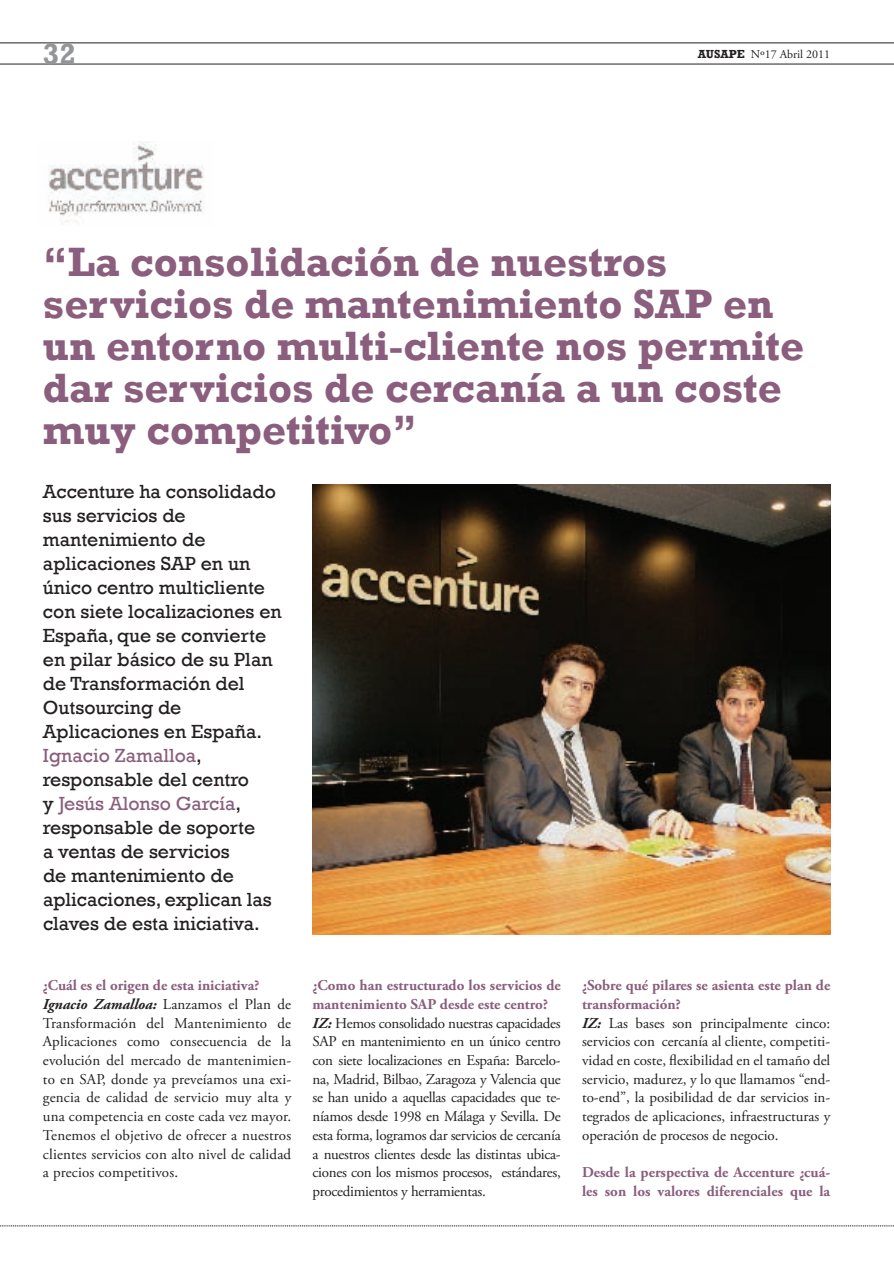
<style>
.page{position:relative;width:894px;height:1264px;background:#fff}
.page>*{position:absolute;margin:0;border:0;box-sizing:border-box;transform-origin:0 0}
.t1{font:700 42px/42px "Rockwell";color:#8a5e7c}
.t2{font:700 30px "Rockwell";color:#939598}
.t3{font:19.5px/24px "Rockwell";color:#231f20}
.t4{font:15px/18.8px "Adobe Garamond Pro";color:#231f20}
.t5{font:15px/18.8px "Adobe Garamond Pro";letter-spacing:-.02em;color:#231f20}
.t6{font:700 15px/18.8px "Adobe Garamond Pro";color:#8a5e7c}
.t7{font:12px "Adobe Garamond Pro";color:#231f20}
.s1{font-family:"Rockwell";font-weight:700}
.s2{color:#8a5e7c}
.s3{font-weight:700;color:#8a5e7c}
.s4{font-weight:700;font-style:italic}
</style>
<div class="page">
<hr style="left:0;top:43px;width:893px;height:1px;background:#231f20">
<hr style="left:0;top:64px;width:893px;height:1px;background:#231f20">
<img style="left:312px;top:484px;width:518px;height:450px">
<svg style="left:0;top:1225px;width:893px;height:1px"></svg>
<img style="left:48px;top:142px;width:156px;height:83px">
<h2 class="t2" style="left:43px;top:35px;width:35px">32</h2>
<p class="t7" style="left:697px;top:49px;width:134px"><span class="s1">AUSAPE</span> Nº17 Abril 2011</p>
<h1 class="t1" style="left:43px;top:240px;width:762px">“La consolidación de nuestros servicios de mantenimiento SAP en un entorno multi-cliente nos permite dar servicios de cercanía a un coste muy competitivo”</h1>
<p class="t3" style="left:43px;top:479px;width:240px">Accenture ha consolidado sus servicios de mantenimiento de aplicaciones SAP en un único centro multicliente con siete localizaciones en<br>España, que se convierte en pilar básico de su Plan de Transformación del<br>Outsourcing de<br>Aplicaciones en España.<br><span class="s2">Ignacio Zamalloa</span>, responsable del centro<br>y <span class="s2">Jesús Alonso García</span>, responsable de soporte<br>a ventas de servicios<br>de mantenimiento de aplicaciones, explican las claves de esta iniciativa.</p>
<p class="t4" style="left:43px;top:977px;width:250px"><span class="s3">¿Cuál es el origen de esta iniciativa?<br></span><span class="s4">Ignacio Zamalloa:</span> Lanzamos el Plan de Transformación del Mantenimiento de Aplicaciones como consecuencia de la evolución del mercado de mantenimien&shy;to en SAP, donde ya preveíamos una exi&shy;gencia de calidad de servicio muy alta y una competencia en coste cada vez mayor.<br>Tenemos el objetivo de ofrecer a nuestros clientes servicios con alto nivel de calidad a precios competitivos.</p>
<p class="t5" style="left:312px;top:977px;width:250px"><span class="s3">¿Como han estructurado los servicios de mantenimiento SAP desde este centro?<br></span><span class="s4">IZ:</span> Hemos consolidado nuestras capacidades SAP en mantenimiento en un único centro con siete localizaciones en España: Barcelo&shy;na, Madrid, Bilbao, Zaragoza y Valencia que se han unido a aquellas capacidades que te&shy;níamos desde 1998 en Málaga y Sevilla. De esta forma, logramos dar servicios de cercanía a nuestros clientes desde las distintas ubica&shy;ciones con los mismos procesos, estándares, procedimientos y herramientas.</p>
<p class="t4" style="left:582px;top:977px;width:250px"><span class="s3">¿Sobre qué pilares se asienta este plan de transformación?<br></span><span class="s4">IZ:</span> Las bases son principalmente cinco: servicios con cercanía al cliente, competiti&shy;vidad en coste, flexibilidad en el tamaño del servicio, madurez, y lo que llamamos “end&shy;to-end”, la posibilidad de dar servicios in&shy;tegrados de aplicaciones, infraestructuras y operación de procesos de negocio.</p>
<p class="t6" style="left:582px;top:1164px;width:250px">Desde la perspectiva de Accenture ¿cuá&shy;les son los valores diferenciales que la</p>
</div>
